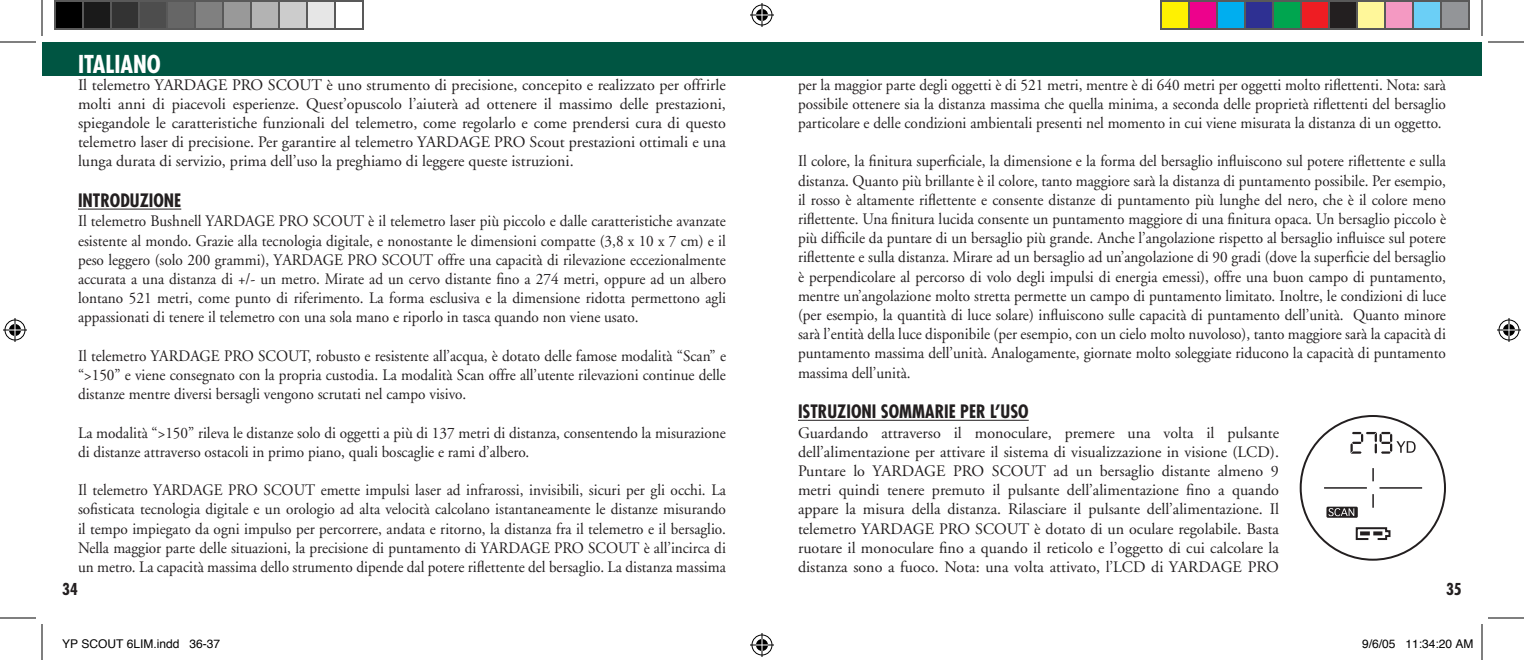
<style>
.page{position:relative;width:1524px;height:660px;background:#fff}
.page>*{position:absolute;margin:0;border:0;box-sizing:border-box;transform-origin:0 0}
.t1{font:700 condensed 24px "Futura";color:#fff}
.t2{font:700 condensed 18px "Futura";color:#231f20}
.t3{font:16px/19.2px "Adobe Garamond";color:#231f20;text-align:justify;scale:.95 1}
.t4{font:16px/19.2px "Adobe Garamond";color:#231f20;text-align:justify}
.t5{font:700 condensed 16px "Futura";color:#231f20}
.t6{font:12px "Helvetica";color:#000}
</style>
<div class="page">
<div style="left:42px;top:42px;width:1440px;height:34px;background:#005542"></div>
<hr style="left:78px;top:209px;width:103px;height:1px;background:#231f20">
<hr style="left:798px;top:420px;width:231px;height:1px;background:#231f20">
<hr style="left:1324px;top:487px;width:43px;height:2px;background:#231f20">
<hr style="left:1380px;top:487px;width:42px;height:2px;background:#231f20">
<svg style="left:1372px;top:468px;width:2px;height:13px"></svg>
<svg style="left:1372px;top:494px;width:2px;height:14px"></svg>
<svg style="left:1326px;top:507px;width:32px;height:11px"></svg>
<svg style="left:1355px;top:527px;width:36px;height:13px"></svg>
<svg style="left:1351px;top:432px;width:65px;height:22px"></svg>
<svg style="left:1328px;top:508px;width:26px;height:8px"></svg>
<hr style="left:0;top:42px;width:36px;height:1px;background:#000">
<hr style="left:1488px;top:42px;width:36px;height:1px;background:#000">
<hr style="left:0;top:618px;width:36px;height:1px;background:#000">
<hr style="left:1488px;top:618px;width:36px;height:1px;background:#000">
<hr style="left:42px;top:0;width:1px;height:36px;background:#000">
<hr style="left:42px;top:624px;width:1px;height:36px;background:#000">
<hr style="left:1482px;top:0;width:1px;height:36px;background:#000">
<hr style="left:1482px;top:624px;width:1px;height:36px;background:#000">
<svg style="left:750px;top:3px;width:24px;height:24px"></svg>
<svg style="left:750px;top:633px;width:24px;height:24px"></svg>
<svg style="left:3px;top:318px;width:24px;height:24px"></svg>
<svg style="left:1497px;top:318px;width:24px;height:24px"></svg>
<div style="left:55px;top:1px;width:28px;height:28px;background:#000"></div>
<div style="left:54px;top:0;width:30px;height:30px;border:2px solid #595959"></div>
<div style="left:83px;top:1px;width:28px;height:28px;background:#1a1a1a"></div>
<div style="left:82px;top:0;width:30px;height:30px;border:2px solid #595959"></div>
<div style="left:111px;top:1px;width:28px;height:28px;background:#333"></div>
<div style="left:110px;top:0;width:30px;height:30px;border:2px solid #595959"></div>
<div style="left:139px;top:1px;width:28px;height:28px;background:#4d4d4d"></div>
<div style="left:138px;top:0;width:30px;height:30px;border:2px solid #595959"></div>
<div style="left:167px;top:1px;width:28px;height:28px;background:#666"></div>
<div style="left:166px;top:0;width:30px;height:30px;border:2px solid #595959"></div>
<div style="left:195px;top:1px;width:28px;height:28px;background:#808080"></div>
<div style="left:194px;top:0;width:30px;height:30px;border:2px solid #595959"></div>
<div style="left:223px;top:1px;width:28px;height:28px;background:#999"></div>
<div style="left:222px;top:0;width:30px;height:30px;border:2px solid #595959"></div>
<div style="left:251px;top:1px;width:28px;height:28px;background:#b3b3b3"></div>
<div style="left:250px;top:0;width:30px;height:30px;border:2px solid #595959"></div>
<div style="left:279px;top:1px;width:28px;height:28px;background:#ccc"></div>
<div style="left:278px;top:0;width:30px;height:30px;border:2px solid #595959"></div>
<div style="left:307px;top:1px;width:28px;height:28px;background:#e6e6e6"></div>
<div style="left:306px;top:0;width:30px;height:30px;border:2px solid #595959"></div>
<div style="left:334px;top:0;width:30px;height:30px;border:2px solid #595959"></div>
<div style="left:1161px;top:1px;width:28px;height:28px;background:#fff101"></div>
<div style="left:1160px;top:0;width:30px;height:30px;border:2px solid #595959"></div>
<div style="left:1189px;top:1px;width:28px;height:28px;background:#ed028c"></div>
<div style="left:1188px;top:0;width:30px;height:30px;border:2px solid #595959"></div>
<div style="left:1217px;top:1px;width:28px;height:28px;background:#00aeef"></div>
<div style="left:1216px;top:0;width:30px;height:30px;border:2px solid #595959"></div>
<div style="left:1245px;top:1px;width:28px;height:28px;background:#2e3092"></div>
<div style="left:1244px;top:0;width:30px;height:30px;border:2px solid #595959"></div>
<div style="left:1273px;top:1px;width:28px;height:28px;background:#00a54f"></div>
<div style="left:1272px;top:0;width:30px;height:30px;border:2px solid #595959"></div>
<div style="left:1301px;top:1px;width:28px;height:28px;background:#ee1d23"></div>
<div style="left:1300px;top:0;width:30px;height:30px;border:2px solid #595959"></div>
<div style="left:1329px;top:1px;width:28px;height:28px;background:#231f20"></div>
<div style="left:1328px;top:0;width:30px;height:30px;border:2px solid #595959"></div>
<div style="left:1357px;top:1px;width:28px;height:28px;background:#fff79a"></div>
<div style="left:1356px;top:0;width:30px;height:30px;border:2px solid #595959"></div>
<div style="left:1385px;top:1px;width:28px;height:28px;background:#f499c2"></div>
<div style="left:1384px;top:0;width:30px;height:30px;border:2px solid #595959"></div>
<div style="left:1413px;top:1px;width:28px;height:28px;background:#6bcff6"></div>
<div style="left:1412px;top:0;width:30px;height:30px;border:2px solid #595959"></div>
<div style="left:1441px;top:1px;width:28px;height:28px;background:#939598"></div>
<div style="left:1440px;top:0;width:30px;height:30px;border:2px solid #595959"></div>
<h1 class="t1" style="left:78px;top:49px;width:84px">ITALIANO</h1>
<p class="t4" style="left:78px;top:75px;width:650px">Il telemetro YARDAGE PRO SCOUT è uno strumento di precisione, concepito e realizzato per offrirle molti anni di piacevoli esperienze. Quest’opuscolo l’aiuterà ad ottenere il massimo delle prestazioni, spiegandole le caratteristiche funzionali del telemetro, come regolarlo e come prendersi cura di questo telemetro laser di precisione. Per garantire al telemetro YARDAGE PRO Scout prestazioni ottimali e una lunga durata di servizio, prima dell’uso la preghiamo di leggere queste istruzioni.</p>
<p class="t2" style="left:78px;top:189px;width:15px">INTRODUZ</p>
<p class="t2" style="left:149px;top:189px;width:15px">IONE</p>
<p class="t3" style="left:78px;top:212px;width:684px">Il telemetro Bushnell YARDAGE PRO SCOUT è il telemetro laser più piccolo e dalle caratteristiche avanzate esistente al mondo. Grazie alla tecnologia digitale, e nonostante le dimensioni compatte (3,8 x 10 x 7 cm) e il peso leggero (solo 200 grammi), YARDAGE PRO SCOUT offre una capacità di rilevazione eccezionalmente accurata a una distanza di +/- un metro. Mirate ad un cervo distante fino a 274 metri, oppure ad un albero lontano 521 metri, come punto di riferimento. La forma esclusiva e la dimensione ridotta permettono agli appassionati di tenere il telemetro con una sola mano e riporlo in tasca quando non viene usato.</p>
<p class="t3" style="left:78px;top:347px;width:684px">Il telemetro YARDAGE PRO SCOUT, robusto e resistente all’acqua, è dotato delle famose modalità “Scan” e “&gt;150” e viene consegnato con la propria custodia. La modalità Scan offre all’utente rilevazioni continue delle distanze mentre diversi bersagli vengono scrutati nel campo visivo.</p>
<p class="t3" style="left:78px;top:423px;width:684px">La modalità “&gt;150” rileva le distanze solo di oggetti a più di 137 metri di distanza, consentendo la misurazione di distanze attraverso ostacoli in primo piano, quali boscaglie e rami d’albero.</p>
<p class="t3" style="left:78px;top:481px;width:684px">Il telemetro YARDAGE PRO SCOUT emette impulsi laser ad infrarossi, invisibili, sicuri per gli occhi. La sofisticata tecnologia digitale e un orologio ad alta velocità calcolano istantaneamente le distanze misurando il tempo impiegato da ogni impulso per percorrere, andata e ritorno, la distanza fra il telemetro e il bersaglio.<br>Nella maggior parte delle situazioni, la precisione di puntamento di YARDAGE PRO SCOUT è all’incirca di un metro. La capacità massima dello strumento dipende dal potere riflettente del bersaglio. La distanza massima</p>
<p class="t3" style="left:798px;top:75px;width:684px">per la maggior parte degli oggetti è di 521 metri, mentre è di 640 metri per oggetti molto riflettenti. Nota: sarà possibile ottenere sia la distanza massima che quella minima, a seconda delle proprietà riflettenti del bersaglio particolare e delle condizioni ambientali presenti nel momento in cui viene misurata la distanza di un oggetto.</p>
<p class="t3" style="left:798px;top:152px;width:684px">Il colore, la finitura superficiale, la dimensione e la forma del bersaglio influiscono sul potere riflettente e sulla distanza. Quanto più brillante è il colore, tanto maggiore sarà la distanza di puntamento possibile. Per esempio, il rosso è altamente riflettente e consente distanze di puntamento più lunghe del nero, che è il colore meno riflettente. Una finitura lucida consente un puntamento maggiore di una finitura opaca. Un bersaglio piccolo è più difficile da puntare di un bersaglio più grande. Anche l’angolazione rispetto al bersaglio influisce sul potere riflettente e sulla distanza. Mirare ad un bersaglio ad un’angolazione di 90 gradi (dove la superficie del bersaglio è perpendicolare al percorso di volo degli impulsi di energia emessi), offre una buon campo di puntamento, mentre un’angolazione molto stretta permette un campo di puntamento limitato. Inoltre, le condizioni di luce (per esempio, la quantità di luce solare) influiscono sulle capacità di puntamento dell’unità. Quanto minore sarà l’entità della luce disponibile (per esempio, con un cielo molto nuvoloso), tanto maggiore sarà la capacità di puntamento massima dell’unità. Analogamente, giornate molto soleggiate riducono la capacità di puntamento massima dell’unità.</p>
<p class="t2" style="left:798px;top:401px;width:15px">ISTRUZ</p>
<p class="t2" style="left:846px;top:401px;width:46px">IONI SOMMAR</p>
<p class="t2" style="left:944px;top:401px;width:67px">IE PER L’USO</p>
<p class="t4" style="left:798px;top:423px;width:483px">Guardando attraverso il monoculare, premere una volta il pulsante dell’alimentazione per attivare il sistema di visualizzazione in visione (LCD).<br>Puntare lo YARDAGE PRO SCOUT ad un bersaglio distante almeno 9 metri quindi tenere premuto il pulsante dell’alimentazione fino a quando appare la misura della distanza. Rilasciare il pulsante dell’alimentazione. Il telemetro YARDAGE PRO SCOUT è dotato di un oculare regolabile. Basta ruotare il monoculare fino a quando il reticolo e l’oggetto di cui calcolare la distanza sono a fuoco. Nota: una volta attivato, l’LCD di YARDAGE PRO</p>
<p class="t5" style="left:62px;top:579px;width:17px">34</p>
<p class="t5" style="left:1446px;top:579px;width:17px">35</p>
<p class="t6" style="left:62px;top:636px;width:160px">YP SCOUT 6LIM.indd 36-37</p>
<p class="t6" style="left:1362px;top:636px;width:113px">9/6/05 11:34:20 AM</p>
</div>
